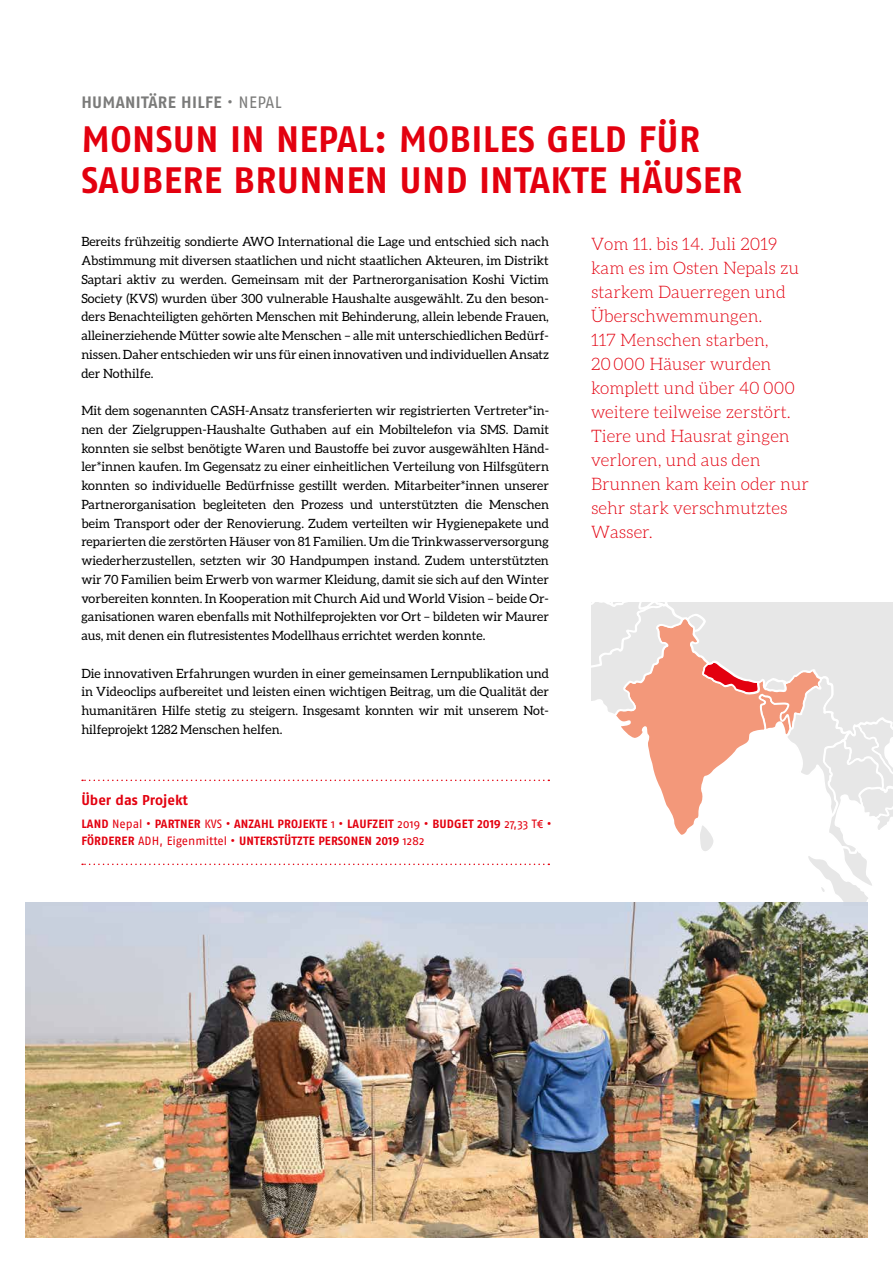
<style>
.page{position:relative;width:893px;height:1263px;background:#fff}
.page>*{position:absolute;margin:0;border:0;box-sizing:border-box;transform-origin:0 0}
.t1{font:700 36.75px/40.5px "Fago OT";letter-spacing:.01em;color:#e3000f}
.t2{font:300 17.25px/24px "Aleo";color:#e3000f}
.t3{font:700 16.5px "Fago OT";letter-spacing:.02em;color:#7b7b7a}
.t4{font:700 14.25px "Fago OT";color:#e3000f}
.t5{font:12.75px/18.8px "Aleo";color:#000;text-align:justify}
.t6{font:700 12px/17.2px "Fago OT";letter-spacing:.01em;color:#e3000f}
.s1{font-weight:400}
</style>
<div class="page">
<svg style="left:591px;top:602px;width:302px;height:300px"></svg>
<img style="left:26px;top:902px;width:841px;height:335px">
<svg style="left:82px;top:779px;width:467px;height:2px"></svg>
<svg style="left:82px;top:863px;width:467px;height:2px"></svg>
<p class="t3" style="left:81px;top:92px;width:202px">HUMANITÄRE HILFE <span class="s1">• NEPAL</span></p>
<h1 class="t1" style="left:82px;top:119px;width:662px">MONSUN IN NEPAL: MOBILES GELD FÜR<br>SAUBERE BRUNNEN UND INTAKTE HÄUSER</h1>
<p class="t5" style="left:81px;top:232px;width:469px">Bereits frühzeitig sondierte AWO International die Lage und entschied sich nach Abstimmung mit diversen staatlichen und nicht staatlichen Akteuren, im Distrikt Saptari aktiv zu werden. Gemeinsam mit der Partnerorganisation Koshi Victim Society (KVS) wurden über 300 vulnerable Haushalte ausgewählt. Zu den beson&shy;ders Benachteiligten gehörten Menschen mit Behinderung, allein lebende Frauen, alleinerziehende Mütter sowie alte Menschen – alle mit unterschiedlichen Bedürf&shy;nissen. Daher entschieden wir uns für einen innovativen und individuellen Ansatz der Nothilfe.</p>
<p class="t5" style="left:81px;top:401px;width:469px">Mit dem sogenannten CASH-Ansatz transferierten wir registrierten Vertreter*in&shy;nen der Zielgruppen-Haushalte Guthaben auf ein Mobiltelefon via SMS. Damit konnten sie selbst benötigte Waren und Baustoffe bei zuvor ausgewählten Händ&shy;ler*innen kaufen. Im Gegensatz zu einer einheitlichen Verteilung von Hilfsgütern konnten so individuelle Bedürfnisse gestillt werden. Mitarbeiter*innen unserer Partnerorganisation begleiteten den Prozess und unterstützten die Menschen beim Transport oder der Renovierung. Zudem verteilten wir Hygienepakete und reparierten die zerstörten Häuser von 81 Familien. Um die Trinkwasserversorgung wiederherzustellen, setzten wir 30 Handpumpen instand. Zudem unterstützten wir 70 Familien beim Erwerb von warmer Kleidung, damit sie sich auf den Winter vorbereiten konnten. In Kooperation mit Church Aid und World Vision – beide Or&shy;ganisationen waren ebenfalls mit Nothilfeprojekten vor Ort – bildeten wir Maurer aus, mit denen ein flutresistentes Modellhaus errichtet werden konnte.</p>
<p class="t5" style="left:81px;top:663px;width:469px">Die innovativen Erfahrungen wurden in einer gemeinsamen Lernpublikation und in Videoclips aufbereitet und leisten einen wichtigen Beitrag, um die Qualität der humanitären Hilfe stetig zu steigern. Insgesamt konnten wir mit unserem Not&shy;hilfeprojekt 1282 Menschen helfen.</p>
<p class="t4" style="left:81px;top:792px;width:108px">Über das Projekt</p>
<p class="t6" style="left:81px;top:815px;width:472px">LAND <span class="s1">Nepal</span> • PARTNER <span class="s1">KVS</span> • ANZAHL PROJEKTE <span class="s1">1</span> • LAUFZEIT <span class="s1">2019</span> • BUDGET 2019 <span class="s1">27,33 T€</span> •<br>FÖRDERER <span class="s1">ADH, Eigenmittel</span> • UNTERSTÜTZTE PERSONEN 2019 <span class="s1">1282</span></p>
<p class="t2" style="left:591px;top:232px;width:219px">Vom 11. bis 14. Juli 2019 kam es im Osten Nepals zu starkem Dauerregen und<br>Überschwemmungen.<br>117 Menschen starben,<br>20000 Häuser wurden komplett und über 40 000 weitere teilweise zerstört.<br>Tiere und Hausrat gingen verloren, und aus den<br>Brunnen kam kein oder nur sehr stark verschmutztes<br>Wasser.</p>
</div>
